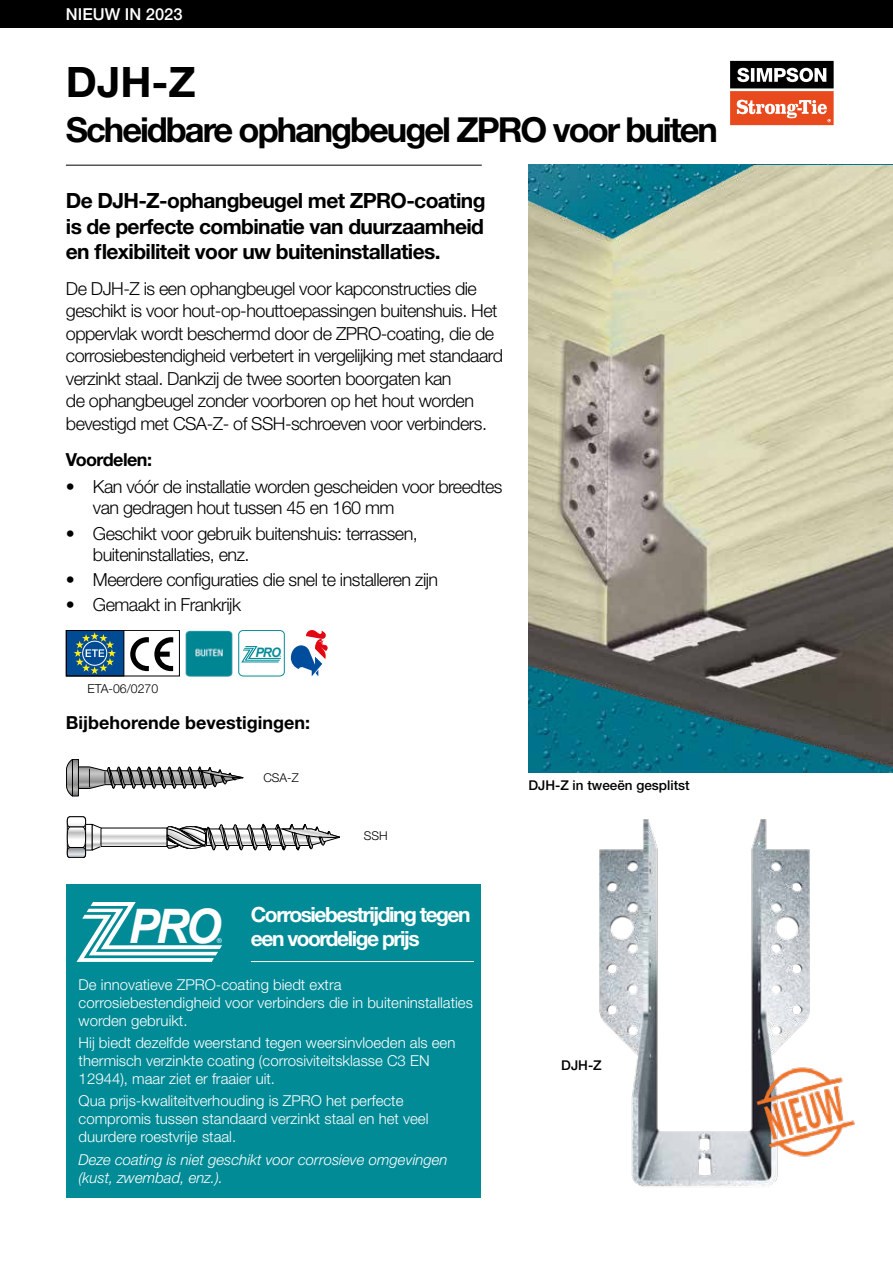
<style>
.page{position:relative;width:893px;height:1263px;background:#fff}
.page>*{position:absolute;margin:0;border:0;box-sizing:border-box;transform-origin:0 0}
.t1{font:italic 700 47.55px "Arial";color:#fff;scale:.96 1}
.t2{font:700 42px "Helvetica Neue LT Std";color:#000}
.t3{font:700 34.5px "Helvetica Neue LT Std";letter-spacing:-.06em;color:#000}
.t4{font:700 21px/25.5px "Helvetica Neue LT Std";letter-spacing:-.03em;color:#000;text-align:justify}
.t5{font:700 21px/24.6px "Helvetica Neue LT Std";letter-spacing:-.07em;color:#fff}
.t6{font:300 18px/22.5px "Helvetica Neue LT Std";letter-spacing:-.03em;color:#000}
.t7{font:700 18px "Helvetica Neue LT Std";color:#000}
.t8{font:700 18px "Helvetica Neue LT Std";letter-spacing:-.03em;color:#000}
.t9{font:500 16.5px "Helvetica Neue LT Std";color:#fff}
.t10{font:300 15px/18px "Helvetica Neue LT Std";color:#fff}
.t11{font:italic 300 15px/18px "Helvetica Neue LT Std";color:#fff}
.t12{font:500 13.5px "Helvetica Neue LT Std";color:#000}
.t13{font:italic 700 13.05px "Arial";color:#058b97;scale:.96 1}
.t14{font:300 12.45px "Helvetica Neue LT Std";color:#000}
.t15{font:300 12.15px "Helvetica Neue LT Std";color:#000}
.t16{font:6.75px "Helvetica Neue LT Std";color:#fff;scale:.96 1}
.t17{font:1.8px "Helvetica LT Std Ultra Comp";color:#058b97;scale:.96 1}
</style>
<div class="page">
<div style="left:0;top:0;width:893px;height:28px;background:#000"></div>
<svg style="left:730px;top:61px;width:104px;height:64px"></svg>
<div style="left:66px;top:884px;width:414px;height:313px;background:#008b96"></div>
<hr style="left:66px;top:165px;width:416px;height:1px;background:#000">
<img style="left:599px;top:819px;width:211px;height:368px">
<img style="left:753px;top:1060px;width:102px;height:104px">
<div style="left:66px;top:630px;width:58px;height:46px;background:#004b94"></div>
<div style="left:66px;top:630px;width:58px;height:46px;border:1px solid #000"></div>
<div style="left:66px;top:630px;width:114px;height:46px;border:1px solid #000"></div>
<svg style="left:74px;top:632px;width:42px;height:42px"></svg>
<div style="left:82px;top:641px;width:25px;height:25px;border:1px solid #fff;border-radius:50%"></div>
<svg style="left:130px;top:637px;width:43px;height:34px"></svg>
<img style="left:186px;top:630px;width:46px;height:46px">
<svg style="left:238px;top:630px;width:47px;height:46px"></svg>
<svg style="left:291px;top:630px;width:37px;height:46px"></svg>
<hr style="left:251px;top:961px;width:223px;height:1px;background:#fff">
<svg style="left:87px;top:832px;width:3px;height:16px"></svg>
<svg style="left:67px;top:816px;width:19px;height:42px"></svg>
<svg style="left:92px;top:824px;width:9px;height:26px"></svg>
<svg style="left:103px;top:834px;width:62px;height:10px"></svg>
<svg style="left:167px;top:823px;width:173px;height:28px"></svg>
<svg style="left:66px;top:759px;width:177px;height:37px"></svg>
<svg style="left:77px;top:902px;width:145px;height:60px"></svg>
<img style="left:528px;top:165px;width:365px;height:608px">
<p class="t9" style="left:66px;top:4px;width:118px">NIEUW IN 2023</p>
<h2 class="t2" style="left:66px;top:56px;width:131px">DJH-Z</h2>
<h3 class="t3" style="left:66px;top:109px;width:654px">Scheidbare ophangbeugel ZPRO voor buiten</h3>
<p class="t4" style="left:66px;top:188px;width:421px">De DJH-Z-ophangbeugel met ZPRO-coating is de perfecte combinatie van duurzaamheid en flexibiliteit voor uw buiteninstallaties.</p>
<p class="t6" style="left:66px;top:277px;width:439px">De DJH-Z is een ophangbeugel voor kapconstructies die geschikt is voor hout-op-houttoepassingen buitenshuis. Het oppervlak wordt beschermd door de ZPRO-coating, die de corrosiebestendigheid verbetert in vergelijking met standaard verzinkt staal. Dankzij de twee soorten boorgaten kan<br>de ophangbeugel zonder voorboren op het hout worden bevestigd met CSA-Z- of SSH-schroeven voor verbinders.</p>
<p class="t8" style="left:66px;top:448px;width:88px">Voordelen:</p>
<p class="t6" style="left:93px;top:476px;width:411px;line-height:21px;text-indent:-27px">• Kan vóór de installatie worden gescheiden voor breedtes van gedragen hout tussen 45 en 160 mm</p>
<p class="t6" style="left:93px;top:522px;width:326px;line-height:21px;text-indent:-27px">• Geschikt voor gebruik buitenshuis: terrassen, buiteninstallaties, enz.</p>
<p class="t6" style="left:66px;top:568px;width:374px">• Meerdere configuraties die snel te installeren zijn</p>
<p class="t6" style="left:66px;top:593px;width:177px">• Gemaakt in Frankrijk</p>
<p class="t14" style="left:88px;top:681px;width:72px">ETA-06/0270</p>
<p class="t13" style="left:255px;top:644px;width:28px">PRO</p>
<p class="t17" style="left:280px;top:656px;width:3px">®</p>
<p class="t7" style="left:66px;top:711px;width:246px">Bijbehorende bevestigingen:</p>
<h1 class="t1" style="left:129px;top:895px;width:98px">PRO</h1>
<p class="t16" style="left:217px;top:936px;width:7px">®</p>
<p class="t15" style="left:263px;top:770px;width:37px">CSA-Z</p>
<p class="t15" style="left:364px;top:828px;width:25px">SSH</p>
<p class="t5" style="left:251px;top:901px;width:221px">Corrosiebestrijding tegen een voordelige prijs</p>
<p class="t10" style="left:79px;top:975px;width:396px">De innovatieve ZPRO-coating biedt extra corrosiebestendigheid voor verbinders die in buiteninstallaties worden gebruikt.</p>
<p class="t10" style="left:79px;top:1033px;width:378px">Hij biedt dezelfde weerstand tegen weersinvloeden als een thermisch verzinkte coating (corrosiviteitsklasse C3 EN<br>12944), maar ziet er fraaier uit.</p>
<p class="t10" style="left:79px;top:1092px;width:351px">Qua prijs-kwaliteitverhouding is ZPRO het perfecte compromis tussen standaard verzinkt staal en het veel duurdere roestvrije staal.</p>
<p class="t11" style="left:79px;top:1150px;width:371px">Deze coating is niet geschikt voor corrosieve omgevingen (kust, zwembad, enz.).</p>
<p class="t12" style="left:528px;top:777px;width:163px">DJH-Z in tweeën gesplitst</p>
<p class="t12" style="left:561px;top:1057px;width:42px">DJH-Z</p>
</div>
